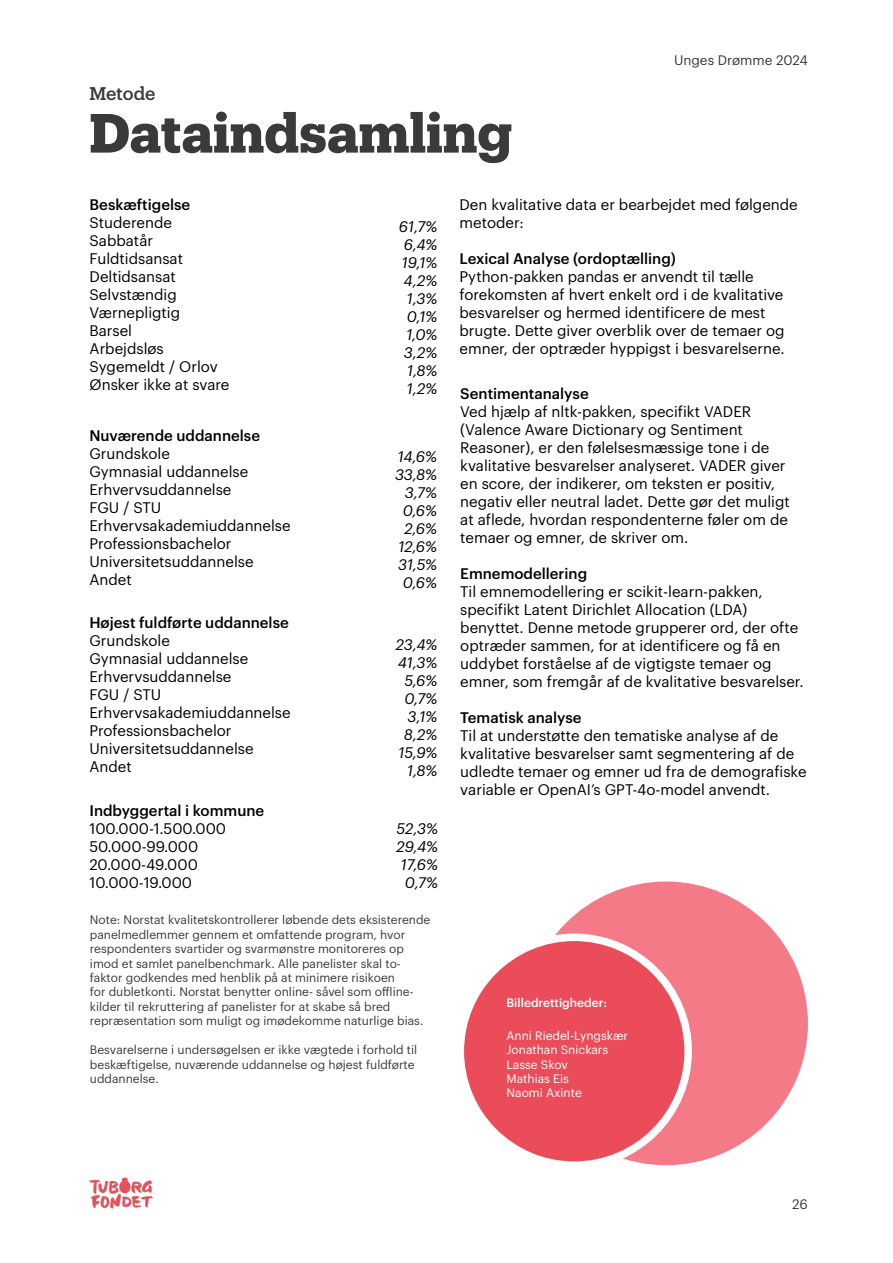
<style>
.page{position:relative;width:893px;height:1263px;background:#fff}
.page>*{position:absolute;margin:0;border:0;box-sizing:border-box;transform-origin:0 0}
.t1{font:700 54px "Produkt";color:#393a39}
.t2{font:500 18px "Produkt";letter-spacing:-.005em;color:#393a39}
.t3{font:15px/18px "Graphik";color:#000}
.t4{font:500 15px "Graphik";color:#000}
.t5{font:italic 15px/18px "Graphik";letter-spacing:-.005em;color:#000;text-align:center}
.t6{font:13.5px "Graphik";color:#393a39}
.t7{font:12px/14.4px "Graphik";color:#393a39}
.t8{font:12px/14.4px "Graphik";color:#fff}
.t9{font:500 12px "Graphik";color:#fff}
</style>
<div class="page">
<div style="left:524px;top:881px;width:284px;height:284px;background:#f37a86;border-radius:50%"></div>
<div style="left:460px;top:937px;width:228px;height:228px;background:#ea4d59;border-radius:50%"></div>
<div style="left:457px;top:933px;width:235px;height:236px;border:8px solid #fff;border-radius:50%"></div>
<img style="left:89px;top:1177px;width:63px;height:32px">
<p class="t2" style="left:89px;top:81px;width:68px">Metode</p>
<p class="t6" style="left:674px;top:50px;width:135px">Unges Drømme 2024</p>
<h1 class="t1" style="left:89px;top:95px;width:424px">Dataindsamling</h1>
<p class="t3" style="left:460px;top:194px;width:340px">Den kvalitative data er bearbejdet med følgende metoder:</p>
<p class="t4" style="left:460px;top:247px;width:218px">Lexical Analyse (ordoptælling)</p>
<p class="t3" style="left:460px;top:266px;width:327px">Python-pakken pandas er anvendt til tælle forekomsten af hvert enkelt ord i de kvalitative besvarelser og hermed identificere de mest brugte. Dette giver overblik over de temaer og emner, der optræder hyppigst i besvarelserne.</p>
<p class="t4" style="left:460px;top:382px;width:130px">Sentimentanalyse</p>
<p class="t3" style="left:460px;top:401px;width:331px">Ved hjælp af nltk-pakken, specifikt VADER (Valence Aware Dictionary og Sentiment Reasoner), er den følelsesmæssige tone i de kvalitative besvarelser analyseret. VADER giver en score, der indikerer, om teksten er positiv, negativ eller neutral ladet. Dette gør det muligt at aflede, hvordan respondenterne føler om de temaer og emner, de skriver om.</p>
<p class="t4" style="left:460px;top:562px;width:128px">Emnemodellering</p>
<p class="t3" style="left:460px;top:581px;width:345px">Til emnemodellering er scikit-learn-pakken, specifikt Latent Dirichlet Allocation (LDA) benyttet. Denne metode grupperer ord, der ofte optræder sammen, for at identificere og få en uddybet forståelse af de vigtigste temaer og emner, som fremgår af de kvalitative besvarelser.</p>
<p class="t4" style="left:460px;top:706px;width:123px">Tematisk analyse</p>
<p class="t3" style="left:460px;top:725px;width:348px">Til at understøtte den tematiske analyse af de kvalitative besvarelser samt segmentering af de udledte temaer og emner ud fra de demografiske variable er OpenAI’s GPT-4o-model anvendt.</p>
<p class="t4" style="left:89px;top:799px;width:176px">Indbyggertal i kommune</p>
<p class="t3" style="left:89px;top:818px;width:138px">100.000-1.500.000<br>50.000-99.000<br>20.000-49.000<br>10.000-19.000</p>
<p class="t5" style="left:396px;top:818px;width:43px">52,3%<br>29,4%<br>17,6%<br>0,7%</p>
<p class="t4" style="left:90px;top:193px;width:102px">Beskæftigelse</p>
<p class="t3" style="left:90px;top:212px;width:141px">Studerende<br>Sabbatår<br>Fuldtidsansat<br>Deltidsansat<br>Selvstændig<br>Værnepligtig<br>Barsel<br>Arbejdsløs<br>Sygemeldt / Orlov<br>Ønsker ikke at svare</p>
<p class="t4" style="left:89px;top:424px;width:172px">Nuværende uddannelse</p>
<p class="t3" style="left:89px;top:443px;width:203px">Grundskole<br>Gymnasial uddannelse<br>Erhvervsuddannelse<br>FGU / STU<br>Erhvervsakademiuddannelse<br>Professionsbachelor<br>Universitetsuddannelse<br>Andet</p>
<p class="t4" style="left:89px;top:612px;width:201px">Højest fuldførte uddannelse</p>
<p class="t3" style="left:89px;top:631px;width:203px">Grundskole<br>Gymnasial uddannelse<br>Erhvervsuddannelse<br>FGU / STU<br>Erhvervsakademiuddannelse<br>Professionsbachelor<br>Universitetsuddannelse<br>Andet</p>
<p class="t5" style="left:399px;top:216px;width:40px">61,7%<br>6,4%<br>19,1%<br>4,2%<br>1,3%<br>0,1%<br>1,0%<br>3,2%<br>1,8%<br>1,2%</p>
<p class="t5" style="left:395px;top:447px;width:43px;text-align:right">14,6%<br>33,8%<br>3,7%<br>0,6%<br>2,6%<br>12,6%<br>31,5%<br>0,6%</p>
<p class="t5" style="left:396px;top:634px;width:43px;text-align:right">23,4%<br>41,3%<br>5,6%<br>0,7%<br>3,1%<br>8,2%<br>15,9%<br>1,8%</p>
<p class="t7" style="left:90px;top:912px;width:342px">Note: Norstat kvalitetskontrollerer løbende dets eksisterende panelmedlemmer gennem et omfattende program, hvor respondenters svartider og svarmønstre monitoreres op imod et samlet panelbenchmark. Alle panelister skal to&shy;faktor godkendes med henblik på at minimere risikoen<br>for dubletkonti. Norstat benytter online- såvel som offline&shy;kilder til rekruttering af panelister for at skabe så bred repræsentation som muligt og imødekomme naturlige bias.</p>
<p class="t7" style="left:90px;top:1041px;width:329px">Besvarelserne i undersøgelsen er ikke vægtede i forhold til beskæftigelse, nuværende uddannelse og højest fuldførte uddannelse.</p>
<p class="t9" style="left:506px;top:994px;width:102px">Billedrettigheder:</p>
<p class="t8" style="left:506px;top:1027px;width:123px">Anni Riedel-Lyngskær<br>Jonathan Snickars<br>Lasse Skov<br>Mathias Eis<br>Naomi Axinte</p>
<p class="t6" style="left:792px;top:1194px;width:17px">26</p>
</div>
